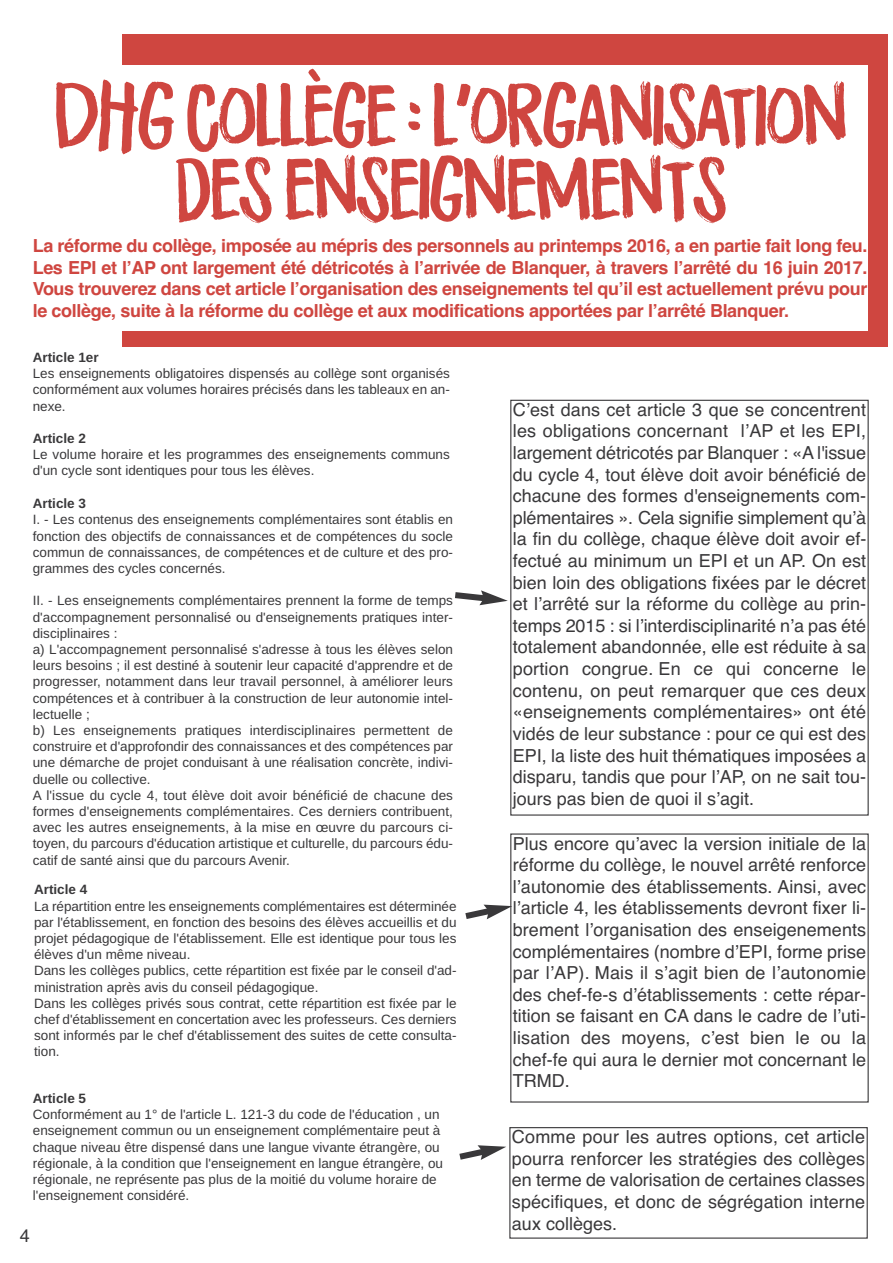
<style>
.page{position:relative;width:893px;height:1263px;background:#fff}
.page>*{position:absolute;margin:0;border:0;box-sizing:border-box;transform-origin:0 0}
.t1{font:73.5px/73.5px "Flicker DEMO";letter-spacing:-.04em;color:#cf4640;text-align:center}
.t2{font:18px/21.6px "Helvetica";color:#39383a;text-align:justify}
.t3{font:700 18px/21.6px "Helvetica";letter-spacing:-.02em;color:#cf4640;text-align:justify}
.t4{font:13.5px/16.2px "Liberation Sans";color:#39383a}
.t5{font:700 13.5px "Liberation Sans";color:#39383a}
</style>
<div class="page">
<div style="left:122px;top:34px;width:765px;height:313px;background:#cf4640"></div>
<div style="left:34px;top:66px;width:833px;height:197px;background:#fff"></div>
<div style="left:33px;top:239px;width:834px;height:92px;background:#fff"></div>
<div style="left:510px;top:400px;width:359px;height:416px;border:1px solid #39383a"></div>
<div style="left:510px;top:833px;width:359px;height:269px;border:1px solid #39383a"></div>
<svg style="left:455px;top:590px;width:53px;height:15px"></svg>
<svg style="left:465px;top:904px;width:47px;height:19px"></svg>
<svg style="left:459px;top:1145px;width:47px;height:15px"></svg>
<div style="left:509px;top:1127px;width:359px;height:112px;border:1px solid #39383a"></div>
<h1 class="t1" style="left:54px;top:78px;width:795px">DHG collège : l’organisation des enseignements</h1>
<p class="t3" style="left:33px;top:235px;width:836px">La réforme du collège, imposée au mépris des personnels au printemps 2016, a en partie fait long feu.<br>Les EPI et l’AP ont largement été détricotés à l’arrivée de Blanquer, à travers l’arrêté du 16 juin 2017.<br>Vous trouverez dans cet article l’organisation des enseignements tel qu’il est actuellement prévu pour le collège, suite à la réforme du collège et aux modifications apportées par l’arrêté Blanquer.</p>
<p class="t5" style="left:33px;top:349px;width:68px">Article 1er</p>
<p class="t4" style="left:33px;top:365px;width:419px;text-align:justify">Les enseignements obligatoires dispensés au collège sont organisés conformément aux volumes horaires précisés dans les tableaux en an&shy;nexe.</p>
<p class="t5" style="left:33px;top:430px;width:55px">Article 2</p>
<p class="t4" style="left:33px;top:446px;width:419px">Le volume horaire et les programmes des enseignements communs d'un cycle sont identiques pour tous les élèves.</p>
<p class="t5" style="left:33px;top:496px;width:55px">Article 3</p>
<p class="t4" style="left:33px;top:512px;width:422px;text-align:justify">I. - Les contenus des enseignements complémentaires sont établis en fonction des objectifs de connaissances et de compétences du socle commun de connaissances, de compétences et de culture et des pro&shy;grammes des cycles concernés.</p>
<p class="t4" style="left:33px;top:593px;width:422px">II. - Les enseignements complémentaires prennent la forme de temps d'accompagnement personnalisé ou d'enseignements pratiques inter&shy;disciplinaires :<br>a) L'accompagnement personnalisé s'adresse à tous les élèves selon leurs besoins ; il est destiné à soutenir leur capacité d'apprendre et de progresser, notamment dans leur travail personnel, à améliorer leurs compétences et à contribuer à la construction de leur autonomie intel&shy;lectuelle ;<br>b) Les enseignements pratiques interdisciplinaires permettent de construire et d'approfondir des connaissances et des compétences par une démarche de projet conduisant à une réalisation concrète, indivi&shy;duelle ou collective.<br>A l'issue du cycle 4, tout élève doit avoir bénéficié de chacune des formes d'enseignements complémentaires. Ces derniers contribuent, avec les autres enseignements, à la mise en œuvre du parcours ci&shy;toyen, du parcours d'éducation artistique et culturelle, du parcours édu&shy;catif de santé ainsi que du parcours Avenir.</p>
<p class="t5" style="left:34px;top:882px;width:55px">Article 4</p>
<p class="t4" style="left:34px;top:898px;width:424px">La répartition entre les enseignements complémentaires est déterminée par l'établissement, en fonction des besoins des élèves accueillis et du projet pédagogique de l'établissement. Elle est identique pour tous les élèves d'un même niveau.<br>Dans les collèges publics, cette répartition est fixée par le conseil d'ad&shy;ministration après avis du conseil pédagogique.<br>Dans les collèges privés sous contrat, cette répartition est fixée par le chef d'établissement en concertation avec les professeurs. Ces derniers sont informés par le chef d'établissement des suites de cette consulta&shy;tion.</p>
<p class="t5" style="left:33px;top:1090px;width:55px">Article 5</p>
<p class="t4" style="left:33px;top:1106px;width:412px">Conformément au 1° de l'article L. 121-3 du code de l'éducation , un enseignement commun ou un enseignement complémentaire peut à chaque niveau être dispensé dans une langue vivante étrangère, ou régionale, à la condition que l'enseignement en langue étrangère, ou régionale, ne représente pas plus de la moitié du volume horaire de l'enseignement considéré.</p>
<h2 class="t2" style="left:20px;top:1225px;width:12px">4</h2>
<p class="t2" style="left:513px;top:399px;width:355px">C’est dans cet article 3 que se concentrent les obligations concernant l’AP et les EPI, largement détricotés par Blanquer : «A l'issue du cycle 4, tout élève doit avoir bénéficié de chacune des formes d'enseignements com&shy;plémentaires ». Cela signifie simplement qu’à la fin du collège, chaque élève doit avoir ef&shy;fectué au minimum un EPI et un AP. On est bien loin des obligations fixées par le décret et l’arrêté sur la réforme du collège au prin&shy;temps 2015 : si l’interdisciplinarité n’a pas été totalement abandonnée, elle est réduite à sa portion congrue. En ce qui concerne le contenu, on peut remarquer que ces deux «enseignements complémentaires» ont été vidés de leur substance : pour ce qui est des EPI, la liste des huit thématiques imposées a disparu, tandis que pour l’AP, on ne sait tou&shy;jours pas bien de quoi il s’agit.</p>
<p class="t2" style="left:513px;top:833px;width:355px">Plus encore qu’avec la version initiale de la réforme du collège, le nouvel arrêté renforce l’autonomie des établissements. Ainsi, avec l’article 4, les établissements devront fixer li&shy;brement l’organisation des enseigenements complémentaires (nombre d’EPI, forme prise par l’AP). Mais il s’agit bien de l’autonomie des chef-fe-s d’établissements : cette répar&shy;tition se faisant en CA dans le cadre de l’uti&shy;lisation des moyens, c’est bien le ou la chef-fe qui aura le dernier mot concernant le TRMD.</p>
<h2 class="t2" style="left:512px;top:1126px;width:355px">Comme pour les autres options, cet article pourra renforcer les stratégies des collèges en terme de valorisation de certaines classes spécifiques, et donc de ségrégation interne aux collèges.</h2>
</div>
